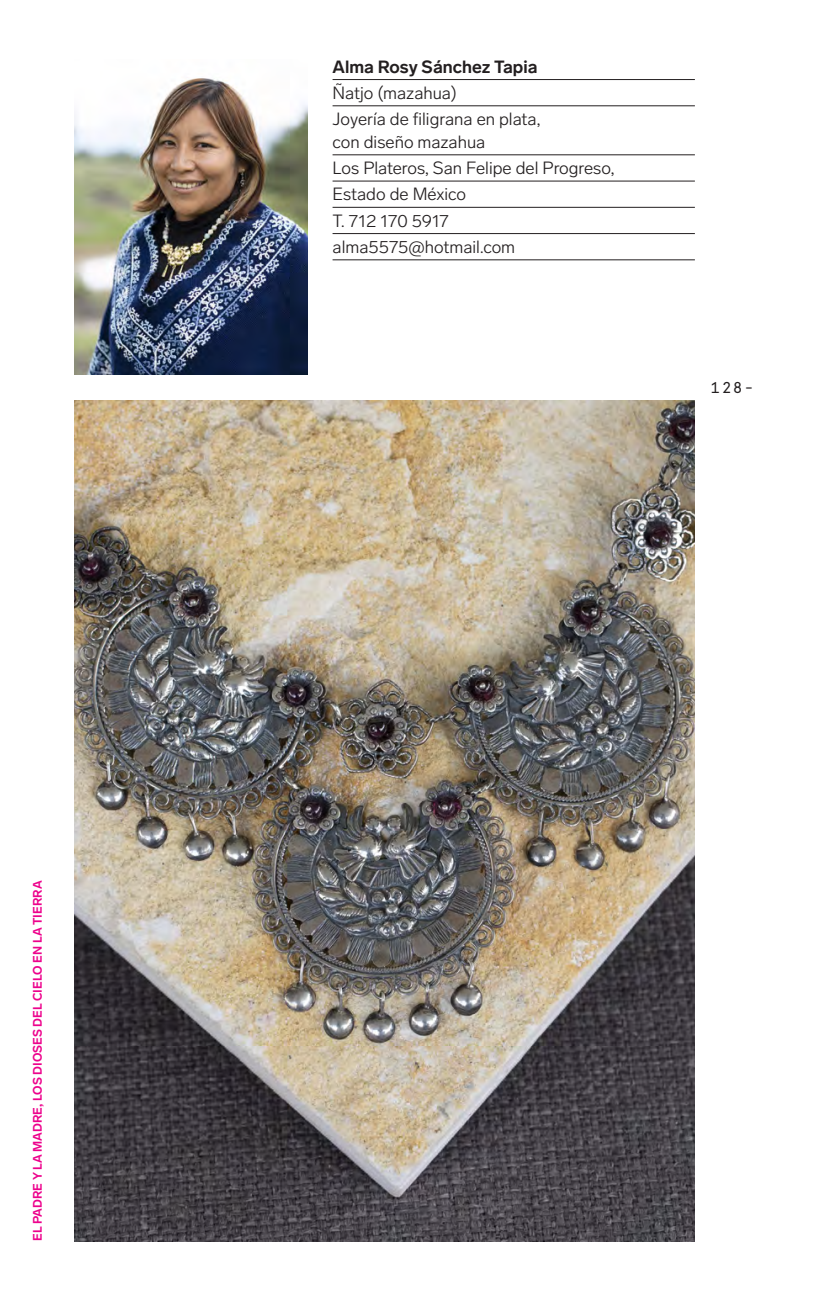
<style>
.page{position:relative;width:819px;height:1290px;background:#fff}
.page>*{position:absolute;margin:0;border:0;box-sizing:border-box;transform-origin:0 0}
.t1{font:300 17.5px/26.2px "Lab Grotesque";color:#231f20}
.t2{font:700 17.5px "Lab Grotesque";color:#231f20}
.t3{font:15.75px "Apercu Pro Mono";color:#231f20}
.t4{font:700 12.25px "Lab Grotesque";color:#ed028c}
</style>
<div class="page">
<img style="left:74px;top:401px;width:620px;height:840px">
<img style="left:74px;top:78px;width:234px;height:297px">
<hr style="left:332px;top:79px;width:362px;height:1px;background:#231f20">
<hr style="left:332px;top:105px;width:362px;height:1px;background:#231f20">
<hr style="left:332px;top:154px;width:362px;height:1px;background:#231f20">
<hr style="left:332px;top:181px;width:362px;height:1px;background:#231f20">
<hr style="left:332px;top:207px;width:362px;height:1px;background:#231f20">
<hr style="left:332px;top:233px;width:362px;height:1px;background:#231f20">
<hr style="left:332px;top:259px;width:362px;height:1px;background:#231f20">
<p class="t4" style="left:30px;top:1241px;width:362px;rotate:-90deg">EL PADRE Y LA MADRE, LOS DIOSES DEL CIELO EN LA TIERRA</p>
<p class="t2" style="left:332px;top:56px;width:206px">Alma Rosy Sánchez Tapia</p>
<p class="t1" style="left:332px;top:80px;width:209px">Ñatjo (mazahua)<br>Joyería de filigrana en plata,</p>
<p class="t1" style="left:332px;top:129px;width:283px">con diseño mazahua<br>Los Plateros, San Felipe del Progreso,<br>Estado de México<br>T. 712 170 5917 alma5575@hotmail.com</p>
<p class="t3" style="left:710px;top:376px;width:45px">128-</p>
</div>
